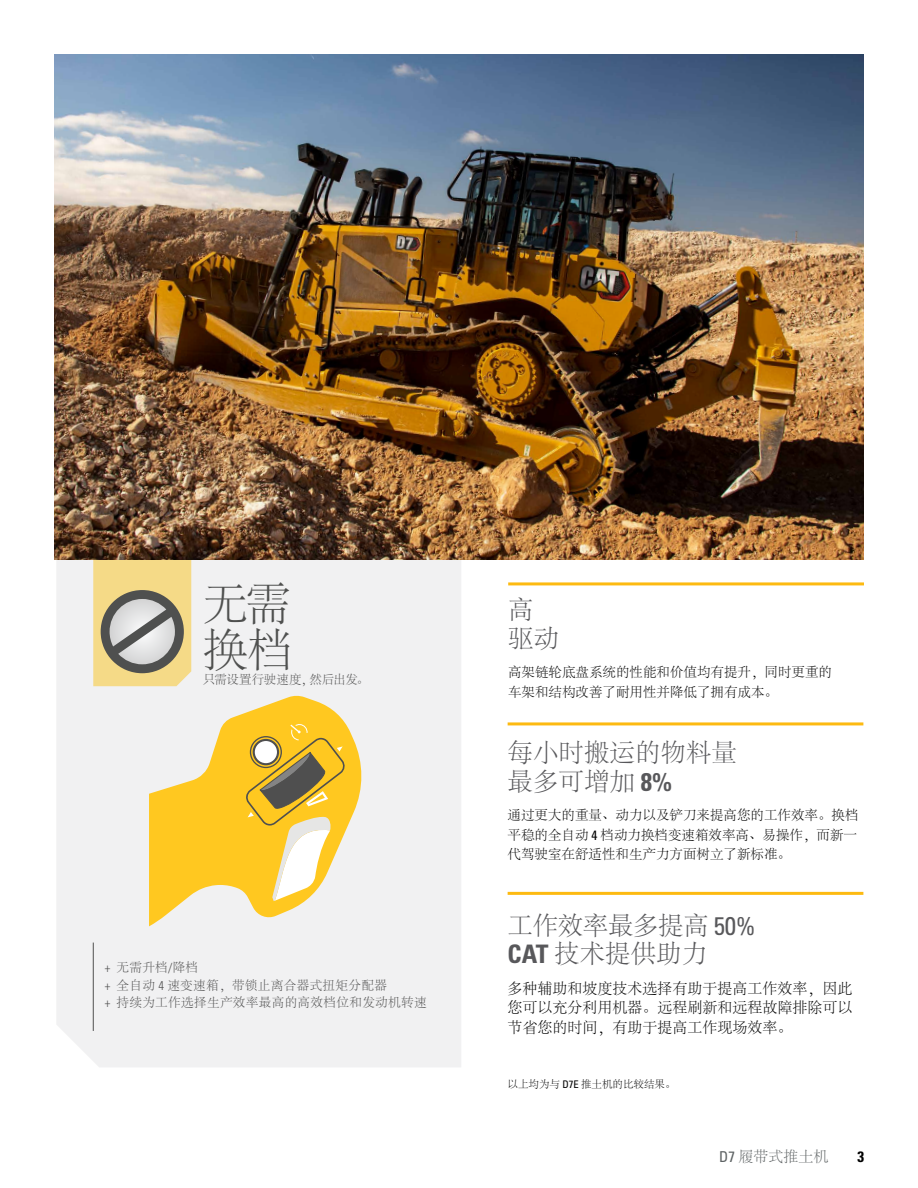
<style>
.page{position:relative;width:918px;height:1188px;background:#fff}
.page>*{position:absolute;margin:0;border:0;box-sizing:border-box;transform-origin:0 0}
.t1{font:300 45.6px/45.6px "Adobe Song Std";color:#4f504f}
.t2{font:300 25.5px/28.5px "Adobe Song Std";color:#58585b}
.t3{font:300 15px/19.5px "Adobe Song Std";color:#000;text-align:justify}
.t4{font:300 15px "Adobe Song Std";color:#5d6263}
.t5{font:15px "Univers LTCYR 67 Bold Cond";color:#000}
.t6{font:300 13.5px/19.5px "Adobe Song Std";color:#000}
.t7{font:300 12.6px/17.1px "Adobe Song Std";letter-spacing:.02em;color:#4f4f4f}
.t8{font:300 12.45px "Adobe Song Std";letter-spacing:-.01em;color:#4f4f4f}
.t9{font:300 10.5px "Adobe Song Std";color:#000}
.s1{font-family:"Univers LT Std";font-stretch:condensed}
.s2{font-family:"Univers LTCYR 67 Bold Cond";font-weight:400}
.s3{font-family:"Univers LTCYR 57";font-weight:400;font-stretch:condensed}
</style>
<div class="page">
<div style="left:57px;top:560px;width:404px;height:507px;background:#f1f1f2"></div>
<hr style="left:93px;top:943px;width:1px;height:88px;background:#4f4f4f">
<svg style="left:93px;top:560px;width:98px;height:126px;background:#ccbd90"></svg>
<svg style="left:149px;top:695px;width:215px;height:231px"></svg>
<svg style="left:242px;top:695px;width:104px;height:206px"></svg>
<img style="left:54px;top:54px;width:810px;height:506px">
<hr style="left:508px;top:722px;width:355px;height:3px;background:#fdba11">
<hr style="left:508px;top:892px;width:355px;height:3px;background:#fdba11">
<hr style="left:508px;top:582px;width:356px;height:3px;background:#fdba11">
<h1 class="t1" style="left:203px;top:584px;width:92px">无需换档</h1>
<p class="t8" style="left:203px;top:672px;width:168px">只需设置行驶速度，然后出发。</p>
<p class="t7" style="left:105px;top:960px;width:323px"><span class="s1">+</span> 无需升档<span class="s1">/</span>降档<br><span class="s1">+</span> 全自动 <span class="s1">4</span> 速变速箱，带锁止离合器式扭矩分配器<br><span class="s1">+</span> 持续为工作选择生产效率最高的高效档位和发动机转速</p>
<h2 class="t2" style="left:508px;top:597px;width:52px">高驱动</h2>
<p class="t6" style="left:508px;top:663px;width:325px">高架链轮底盘系统的性能和价值均有提升，同时更重的车架和结构改善了耐用性并降低了拥有成本。</p>
<h2 class="t2" style="left:508px;top:740px;width:231px">每小时搬运的物料量最多可增加 <span class="s2">8%</span></h2>
<p class="t6" style="left:508px;top:806px;width:352px;text-align:justify">通过更大的重量、动力以及铲刀来提高您的工作效率。换档平稳的全自动 <span class="s3">4</span> 档动力换档变速箱效率高、易操作，而新一代驾驶室在舒适性和生产力方面树立了新标准。</p>
<h2 class="t2" style="left:508px;top:912px;width:249px">工作效率最多提高 <span class="s3">50%<br></span><span class="s2">CAT</span> 技术提供助力</h2>
<p class="t3" style="left:508px;top:979px;width:346px">多种辅助和坡度技术选择有助于提高工作效率，因此您可以充分利用机器。远程刷新和远程故障排除可以节省您的时间，有助于提高工作现场效率。</p>
<p class="t9" style="left:508px;top:1079px;width:169px">以上均为与 <span class="s3">D7E</span> 推土机的比较结果。</p>
<p class="t4" style="left:719px;top:1148px;width:111px"><span class="s3">D7</span> 履带式推土机</p>
<p class="t5" style="left:857px;top:1147px;width:8px">3</p>
</div>
